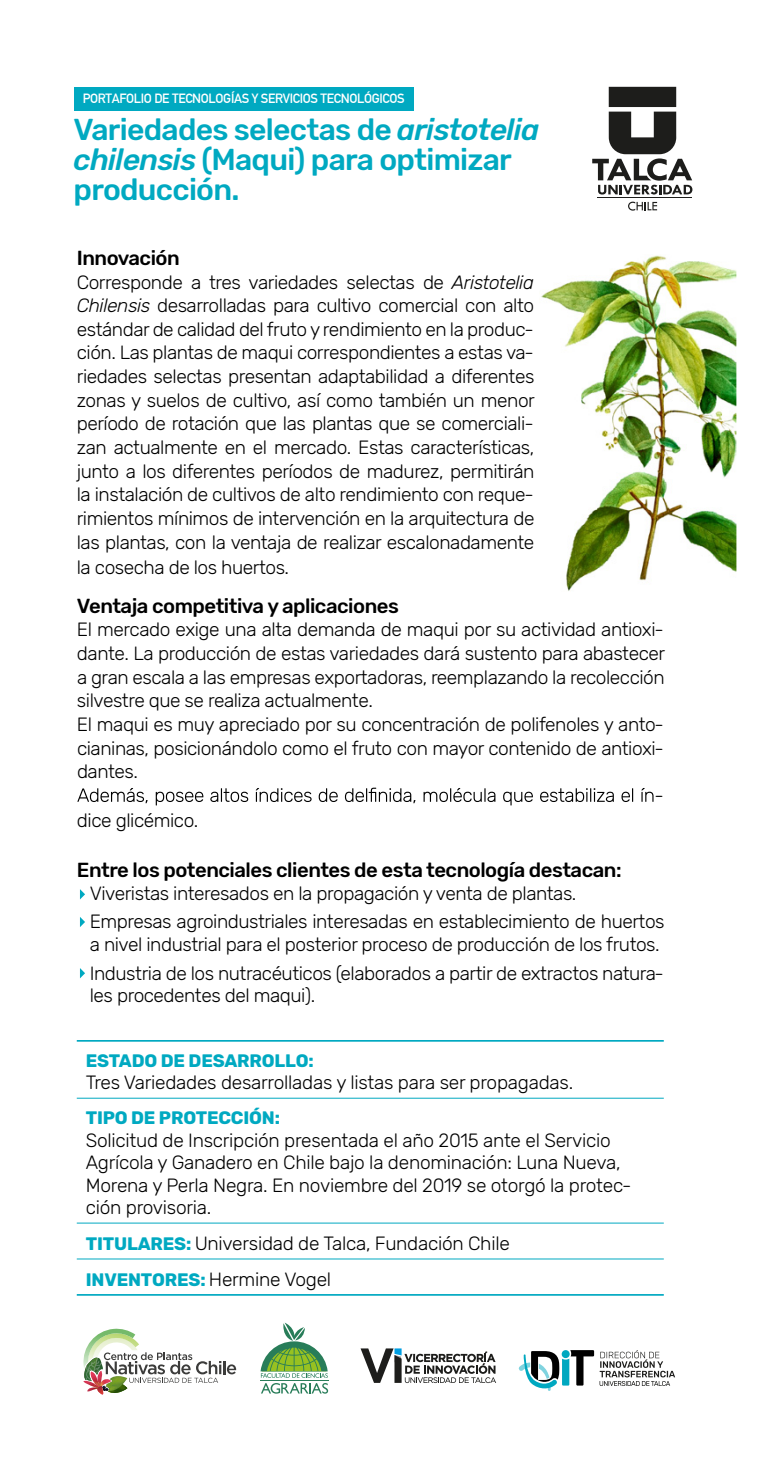
<style>
.page{position:relative;width:766px;height:1462px;background:#fff}
.page>*{position:absolute;margin:0;border:0;box-sizing:border-box;transform-origin:0 0}
.t1{font:500 30.15px/30.2px "Rubik";letter-spacing:-.025em;color:#00a9c1}
.t2{font:500 20.25px "Rubik";letter-spacing:-.025em;color:#000}
.t3{font:300 19.12px/23.8px "Rubik";letter-spacing:-.025em;color:#000}
.t4{font:700 18px "Rubik";letter-spacing:-.01em;color:#00a9c1}
.t5{font:700 13.05px "DIN Alternate";letter-spacing:-.025em;color:#fff}
.s1{font-style:italic}
.s2{font-weight:700;font-size:18px;color:#00a9c1}
</style>
<div class="page">
<img style="left:541px;top:255px;width:195px;height:336px">
<hr style="left:77px;top:1040px;width:586px;height:1px;background:#00a9c1">
<hr style="left:77px;top:1293px;width:586px;height:2px;background:#00a9c1">
<hr style="left:77px;top:1097px;width:586px;height:1px;background:#00a9c1">
<hr style="left:77px;top:1222px;width:586px;height:1px;background:#00a9c1">
<hr style="left:77px;top:1258px;width:586px;height:1px;background:#00a9c1">
<svg style="left:77px;top:787px;width:576px;height:18px"></svg>
<svg style="left:80px;top:889px;width:5px;height:10px"></svg>
<svg style="left:80px;top:917px;width:5px;height:10px"></svg>
<svg style="left:80px;top:968px;width:5px;height:10px"></svg>
<svg style="left:592px;top:87px;width:100px;height:107px"></svg>
<svg style="left:628px;top:202px;width:29px;height:9px"></svg>
<hr style="left:597px;top:197px;width:94px;height:1px;background:#1d1d1b">
<div style="left:74px;top:87px;width:339px;height:23px;background:#00a9c1"></div>
<svg style="left:518px;top:1350px;width:157px;height:40px"></svg>
<svg style="left:360px;top:1348px;width:136px;height:34px"></svg>
<svg style="left:83px;top:1328px;width:153px;height:66px"></svg>
<svg style="left:260px;top:1322px;width:68px;height:71px"></svg>
<hr style="left:260px;top:1380px;width:68px;height:1px;background:#287d59">
<p class="t5" style="left:83px;top:88px;width:323px">PORTAFOLIO DE TECNOLOGÍAS Y SERVICIOS TECNOLÓGICOS</p>
<h1 class="t1" style="left:73px;top:115px;width:467px">Variedades selectas de <span class="s1">aristotelia chilensis</span> (Maqui) para optimizar producción.</h1>
<p class="t2" style="left:77px;top:246px;width:104px">Innovación</p>
<p class="t3" style="left:77px;top:270px;width:459px;text-align:justify">Corresponde a tres variedades selectas de <span class="s1">Aristotelia Chilensis</span> desarrolladas para cultivo comercial con alto estándar de calidad del fruto y rendimiento en la produc&shy;ción. Las plantas de maqui correspondientes a estas va&shy;riedades selectas presentan adaptabilidad a diferentes zonas y suelos de cultivo, así como también un menor período de rotación que las plantas que se comerciali&shy;zan actualmente en el mercado. Estas características, junto a los diferentes períodos de madurez, permitirán la instalación de cultivos de alto rendimiento con reque&shy;rimientos mínimos de intervención en la arquitectura de las plantas, con la ventaja de realizar escalonadamente la cosecha de los huertos.</p>
<p class="t2" style="left:77px;top:594px;width:323px">Ventaja competitiva y aplicaciones</p>
<p class="t3" style="left:77px;top:618px;width:588px">El mercado exige una alta demanda de maqui por su actividad antioxi-</p>
<p class="t3" style="left:77px;top:642px;width:589px">dante. La producción de estas variedades dará sustento para abastecer</p>
<p class="t3" style="left:77px;top:665px;width:589px">a gran escala a las empresas exportadoras, reemplazando la recolección</p>
<p class="t3" style="left:77px;top:689px;width:297px">silvestre que se realiza actualmente.</p>
<p class="t3" style="left:77px;top:713px;width:588px">El maqui es muy apreciado por su concentración de polifenoles y anto-</p>
<p class="t3" style="left:77px;top:736px;width:588px">cianinas, posicionándolo como el fruto con mayor contenido de antioxi-</p>
<p class="t3" style="left:77px;top:760px;width:62px">dantes.</p>
<p class="t3" style="left:654px;top:783px;width:11px">-</p>
<p class="t3" style="left:77px;top:809px;width:123px">dice glicémico.</p>
<p class="t2" style="left:77px;top:858px;width:546px">Entre los potenciales clientes de esta tecnología destacan:</p>
<p class="t3" style="left:90px;top:879px;width:576px;line-height:28.8px">Viveristas interesados en la propagación y venta de plantas.<br>Empresas agroindustriales interesadas en establecimiento de huertos</p>
<p class="t3" style="left:90px;top:930px;width:575px;line-height:28.8px">a nivel industrial para el posterior proceso de producción de los frutos.<br>Industria de los nutracéuticos (elaborados a partir de extractos natura-</p>
<p class="t3" style="left:90px;top:984px;width:227px">les procedentes del maqui).</p>
<p class="t4" style="left:86px;top:1049px;width:229px">ESTADO DE DESARROLLO:</p>
<p class="t3" style="left:86px;top:1071px;width:489px">Tres Variedades desarrolladas y listas para ser propagadas.</p>
<p class="t4" style="left:86px;top:1107px;width:196px">TIPO DE PROTECCIÓN:</p>
<p class="t3" style="left:86px;top:1129px;width:547px;line-height:22.5px">Solicitud de Inscripción presentada el año 2015 ante el Servicio Agrícola y Ganadero en Chile bajo la denominación: Luna Nueva, Morena y Perla Negra. En noviembre del 2019 se otorgó la protec&shy;ción provisoria.</p>
<p class="t3" style="left:86px;top:1225px;width:425px;line-height:35.8px"><span class="s2">TITULARES:</span> Universidad de Talca, Fundación Chile<br><span class="s2">INVENTORES:</span> Hermine Vogel</p>
</div>
